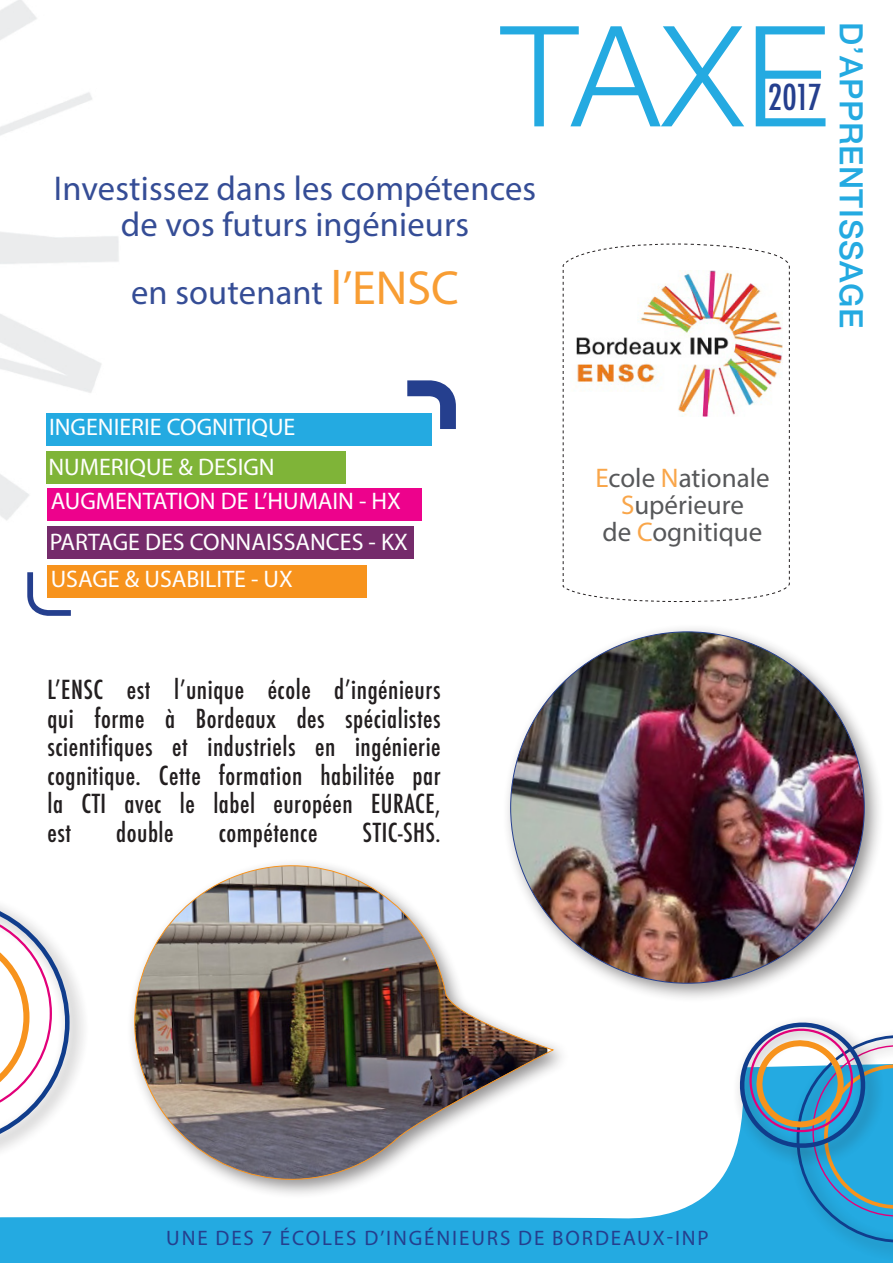
<style>
.page{position:relative;width:893px;height:1263px;background:#fff}
.page>*{position:absolute;margin:0;border:0;box-sizing:border-box;transform-origin:0 0}
.t1{font:300 140.1px "Helvetica Neue";color:#24aae1}
.t2{font:500 condensed 34.8px "Futura";color:#253f8e}
.t3{font:34.5px "Myriad Pro";letter-spacing:.005em;color:#354d96}
.t4{font:500 31.95px "Helvetica Neue";letter-spacing:.02em;color:#24aae1}
.t5{font:27px "Myriad Pro";color:#57585a}
.t6{font:500 condensed 25.5px/28.5px "Futura";letter-spacing:.02em;color:#231f20;text-align:justify}
.t7{font:24px "Myriad Pro";color:#fff}
.t8{font:21px "Myriad Pro";letter-spacing:.09em;color:#253f8e}
.s1{font-size:48px;color:#f89d33}
.s2{font-size:24px}
.s3{color:#f9a64a}
</style>
<div class="page">
<img style="left:0;top:0;width:129px;height:521px">
<svg style="left:0;top:1159px;width:788px;height:104px;fill:#24aae1"></svg>
<svg style="left:562px;top:243px;width:228px;height:359px"></svg>
<svg style="left:27px;top:572px;width:44px;height:44px"></svg>
<svg style="left:407px;top:380px;width:49px;height:49px"></svg>
<div style="left:46px;top:413px;width:386px;height:32px;background:#24aae1"></div>
<div style="left:46px;top:451px;width:299px;height:32px;background:#7fb438"></div>
<div style="left:502px;top:624px;width:383px;height:380px;background:#231f20;opacity:.5"></div>
<img style="left:511px;top:632px;width:353px;height:351px">
<div style="left:126px;top:857px;width:445px;height:343px;background:#231f20;opacity:.5"></div>
<img style="left:116px;top:847px;width:438px;height:350px">
<div style="left:0;top:890px;width:90px;height:277px;background:#231f20;opacity:.5"></div>
<svg style="left:0;top:898px;width:70px;height:249px"></svg>
<div style="left:788px;top:1027px;width:105px;height:236px;background:#24aae1"></div>
<svg style="left:732px;top:1021px;width:161px;height:233px"></svg>
<img style="left:570px;top:271px;width:212px;height:145px">
<div style="left:47px;top:488px;width:375px;height:32px;background:#ed028c"></div>
<div style="left:47px;top:526px;width:367px;height:33px;background:#752b6b"></div>
<div style="left:47px;top:565px;width:320px;height:33px;background:#f7931d"></div>
<p class="t1" style="left:500px;top:-37px;width:330px">TAXE</p>
<p class="t2" style="left:768px;top:75px;width:55px">2017</p>
<p class="t3" style="left:54px;top:167px;width:484px">Investissez dans les compétences</p>
<p class="t3" style="left:121px;top:203px;width:350px">de vos futurs ingénieurs</p>
<p class="t3" style="left:131px;top:271px;width:329px">en soutenant <span class="s1">l’ENSC</span></p>
<p class="t4" style="left:877px;top:22px;width:308px;rotate:90deg">D’APPRENTISSAGE</p>
<p class="t7" style="left:49px;top:413px;width:248px">INGENIERIE COGNITIQUE</p>
<p class="t7" style="left:48px;top:452px;width:228px">NUMERIQUE &amp; DESIGN</p>
<p class="t7" style="left:51px;top:486px;width:352px">AUGMENTATION DE L’HUMAIN - HX</p>
<p class="t7" style="left:50px;top:527px;width:360px">PARTAGE DES CONNAISSANCES - KX</p>
<p class="t7" style="left:51px;top:564px;width:244px">USAGE &amp; USABILITE - UX</p>
<p class="t6" style="left:47px;top:676px;width:395px">L’ENSC est l’unique école d’ingénieurs qui forme à Bordeaux des spécialistes scientifiques et industriels en ingénierie cognitique. Cette formation habilitée par la CTI avec le label européen EURACE, est</p>
<p class="t6" style="left:116px;top:818px;width:59px">double</p>
<p class="t6" style="left:219px;top:818px;width:100px">compétence</p>
<p class="t6" style="left:363px;top:818px;width:79px">STIC-SHS<span class="s2">.</span></p>
<p class="t5" style="left:595px;top:462px;width:176px"><span class="s3">E</span>cole <span class="s3">N</span>ationale</p>
<p class="t5" style="left:621px;top:489px;width:124px"><span class="s3">S</span>upérieure</p>
<p class="t5" style="left:603px;top:516px;width:161px">de <span class="s3">C</span>ognitique</p>
<p class="t8" style="left:166px;top:1225px;width:544px">UNE DES 7 ÉCOLES D’INGÉNIEURS DE BORDEAUX-INP</p>
</div>
